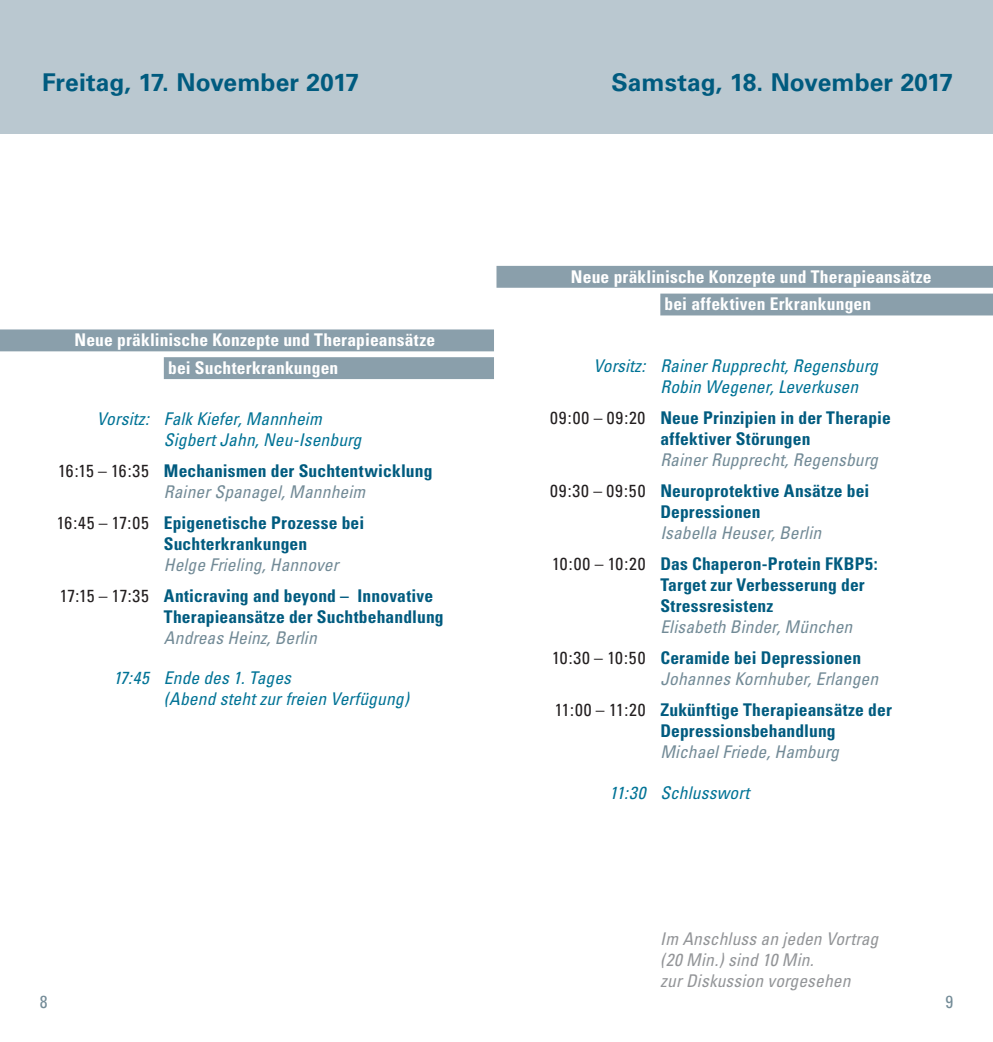
<style>
.page{position:relative;width:993px;height:1042px;background:#fff}
.page>*{position:absolute;margin:0;border:0;box-sizing:border-box;transform-origin:0 0}
.t1{font:700 24.5px "Univers";color:#005b7f}
.t2{font:700 condensed 17.5px/21px "Univers";letter-spacing:.01em;color:#005b7f}
.t3{font:italic condensed 17.5px/21px "Univers";letter-spacing:.005em;color:#007396}
.t4{font:italic condensed 17.5px/31px "Univers";letter-spacing:.005em;color:#738b97}
.t5{font:700 condensed 17.5px/27.7px "Univers";letter-spacing:.01em;color:#fff}
.t6{font:italic condensed 17.5px/21px "Univers";letter-spacing:.005em;color:#939598}
.t7{font:condensed 17.5px "Univers";color:#738b97}
.s1{font-weight:400;color:#231f20}
.s2{font-weight:400;font-style:italic;color:#738b97}
.s3{font-style:normal;color:#231f20}
.s4{font-weight:700;font-style:normal;color:#005b7f}
</style>
<div class="page">
<div style="left:496px;top:0;width:496px;height:134px;background:#bac8d0"></div>
<div style="left:0;top:0;width:496px;height:134px;background:#bac8d0"></div>
<div style="left:496px;top:266px;width:496px;height:22px;background:#8a9fab"></div>
<div style="left:660px;top:294px;width:332px;height:21px;background:#8a9fab"></div>
<div style="left:0;top:329px;width:494px;height:22px;background:#8a9fab"></div>
<div style="left:164px;top:357px;width:330px;height:22px;background:#8a9fab"></div>
<h1 class="t1" style="left:42px;top:68px;width:318px">Freitag, 17. November 2017</h1>
<h1 class="t1" style="left:611px;top:68px;width:343px">Samstag, 18. November 2017</h1>
<p class="t5" style="left:74px;top:326px;width:362px;text-align:center">Neue präklinische Konzepte und Therapieansätze bei Suchterkrankungen</p>
<p class="t3" style="left:164px;top:408px;width:199px;text-indent:-67px">Vorsitz: Falk Kiefer, Mannheim<br>Sigbert Jahn, Neu-Isenburg</p>
<p class="t2" style="left:164px;top:460px;width:270px;text-indent:-106px"><span class="s1">16:15 – 16:35</span> Mechanismen der Suchtentwicklung<br><span class="s2">Rainer Spanagel, Mannheim</span></p>
<p class="t2" style="left:164px;top:512px;width:202px;text-indent:-107px"><span class="s1">16:45 – 17:05</span> Epigenetische Prozesse bei<br>Suchterkrankungen</p>
<p class="t2" style="left:60px;top:549px;width:375px;line-height:31px;text-align:center"><span class="s2">Helge Frieling, Hannover<br></span><span class="s1">17:15 – 17:35</span> Anticraving and beyond – Innovative</p>
<p class="t2" style="left:164px;top:606px;width:281px">Therapieansätze der Suchtbehandlung</p>
<p class="t4" style="left:164px;top:622px;width:154px">Andreas Heinz, Berlin</p>
<p class="t3" style="left:164px;top:667px;width:247px;text-indent:-50px">17:45 Ende des 1. Tages<br>(Abend steht zur freien Verfügung)</p>
<p class="t5" style="left:664px;top:263px;width:268px;text-indent:-94px">Neue präklinische Konzepte und Therapieansätze bei affektiven Erkrankungen</p>
<p class="t3" style="left:660px;top:355px;width:219px;text-indent:-67px">Vorsitz: Rainer Rupprecht, Regensburg<br>Robin Wegener, Leverkusen</p>
<p class="t2" style="left:660px;top:407px;width:232px;text-indent:-110px"><span class="s1">09:00 – 09:20</span> Neue Prinzipien in der Therapie affektiver Störungen</p>
<p class="t4" style="left:550px;top:444px;width:329px;text-indent:110px">Rainer Rupprecht, Regensburg<br><span class="s3">09:30 – 09:50</span> <span class="s4">Neuroprotektive Ansätze bei</span></p>
<p class="t2" style="left:660px;top:501px;width:102px">Depressionen</p>
<p class="t2" style="left:552px;top:517px;width:327px;line-height:31px;text-indent:108px"><span class="s2">Isabella Heuser, Berlin<br></span><span class="s1">10:00 – 10:20</span> Das Chaperon-Protein FKBP5:</p>
<p class="t2" style="left:660px;top:574px;width:206px">Target zur Verbesserung der<br>Stressresistenz</p>
<p class="t4" style="left:552px;top:611px;width:310px;text-indent:108px">Elisabeth Binder, München<br><span class="s3">10:30 – 10:50</span> <span class="s4">Ceramide bei Depressionen</span></p>
<p class="t2" style="left:554px;top:663px;width:338px;line-height:31px;text-indent:106px"><span class="s2">Johannes Kornhuber, Erlangen<br></span><span class="s1">11:00 – 11:20</span> Zukünftige Therapieansätze der</p>
<p class="t2" style="left:660px;top:720px;width:177px">Depressionsbehandlung</p>
<p class="t4" style="left:660px;top:736px;width:180px">Michael Friede, Hamburg</p>
<p class="t3" style="left:609px;top:782px;width:141px">11:30 Schlusswort</p>
<p class="t6" style="left:660px;top:928px;width:219px">Im Anschluss an jeden Vortrag (20 Min.) sind 10 Min.<br>zur Diskussion vorgesehen</p>
<p class="t7" style="left:40px;top:991px;width:9px">8</p>
<p class="t7" style="left:945px;top:991px;width:9px">9</p>
</div>
